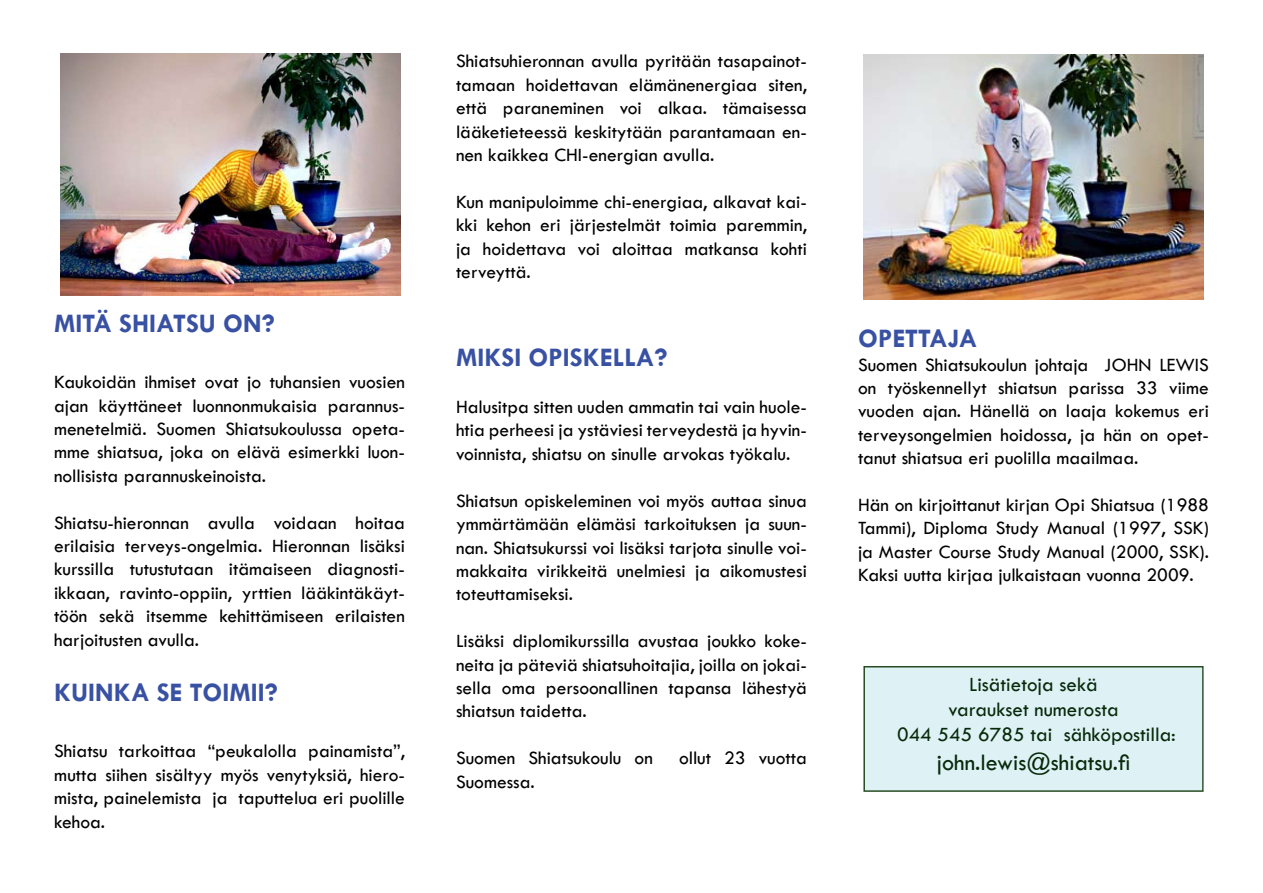
<style>
.page{position:relative;width:1263px;height:893px;background:#fff}
.page>*{position:absolute;margin:0;border:0;box-sizing:border-box;transform-origin:0 0}
.t1{font:700 27px "Tw Cen";color:#3951a3}
.t2{font:24px "Tw Cen";color:#08290a}
.t3{font:21px/25.2px "Tw Cen";color:#08290a;text-align:center}
.t4{font:19.5px/23.4px "Tw Cen";color:#000;text-align:justify}
</style>
<div class="page">
<img style="left:61px;top:54px;width:340px;height:242px">
<img style="left:863px;top:54px;width:340px;height:246px">
<div style="left:864px;top:667px;width:339px;height:124px;background:#def2f6"></div>
<div style="left:863px;top:666px;width:341px;height:126px;border:2px solid #264c24"></div>
<h1 class="t1" style="left:54px;top:308px;width:222px">MITÄ SHIATSU ON?</h1>
<p class="t4" style="left:54px;top:370px;width:352px">Kaukoidän ihmiset ovat jo tuhansien vuosien ajan käyttäneet luonnonmukaisia parannus&shy;menetelmiä. Suomen Shiatsukoulussa opeta&shy;mme shiatsua, joka on elävä esimerkki luon&shy;nollisista parannuskeinoista.</p>
<p class="t4" style="left:54px;top:511px;width:352px">Shiatsu-hieronnan avulla voidaan hoitaa erilaisia terveys-ongelmia. Hieronnan lisäksi kurssilla tutustutaan itämaiseen diagnosti&shy;ikkaan, ravinto-oppiin, yrttien lääkintäkäyt&shy;töön sekä itsemme kehittämiseen erilaisten harjoitusten avulla.</p>
<h1 class="t1" style="left:54px;top:677px;width:225px">KUINKA SE TOIMII?</h1>
<p class="t4" style="left:54px;top:739px;width:352px">Shiatsu tarkoittaa “peukalolla painamista”, mutta siihen sisältyy myös venytyksiä, hiero&shy;mista, painelemista ja taputtelua eri puolille kehoa.</p>
<p class="t4" style="left:456px;top:50px;width:352px">Shiatsuhieronnan avulla pyritään tasapainot&shy;tamaan hoidettavan elämänenergiaa siten, että paraneminen voi alkaa. tämaisessa lääketieteessä keskitytään parantamaan en&shy;nen kaikkea CHI-energian avulla.</p>
<p class="t4" style="left:456px;top:190px;width:352px">Kun manipuloimme chi-energiaa, alkavat kai&shy;kki kehon eri järjestelmät toimia paremmin, ja hoidettava voi aloittaa matkansa kohti terveyttä.</p>
<h1 class="t1" style="left:456px;top:341px;width:213px">MIKSI OPISKELLA?</h1>
<p class="t4" style="left:456px;top:395px;width:352px">Halusitpa sitten uuden ammatin tai vain huole&shy;htia perheesi ja ystäviesi terveydestä ja hyvin&shy;voinnista, shiatsu on sinulle arvokas työkalu.</p>
<p class="t4" style="left:456px;top:489px;width:352px">Shiatsun opiskeleminen voi myös auttaa sinua ymmärtämään elämäsi tarkoituksen ja suun&shy;nan. Shiatsukurssi voi lisäksi tarjota sinulle voi&shy;makkaita virikkeitä unelmiesi ja aikomustesi toteuttamiseksi.</p>
<p class="t4" style="left:456px;top:629px;width:352px">Lisäksi diplomikurssilla avustaa joukko koke&shy;neita ja päteviä shiatsuhoitajia, joilla on jokai&shy;sella oma persoonallinen tapansa lähestyä shiatsun taidetta.</p>
<p class="t4" style="left:456px;top:746px;width:198px">Suomen Shiatsukoulu on</p>
<p class="t4" style="left:679px;top:746px;width:129px">ollut 23 vuotta</p>
<p class="t4" style="left:456px;top:770px;width:80px">Suomessa.</p>
<h1 class="t1" style="left:858px;top:322px;width:121px">OPETTAJA</h1>
<p class="t4" style="left:858px;top:353px;width:352px">Suomen Shiatsukoulun johtaja JOHN LEWIS on työskennellyt shiatsun parissa 33 viime vuoden ajan. Hänellä on laaja kokemus eri terveysongelmien hoidossa, ja hän on opet&shy;tanut shiatsua eri puolilla maailmaa.</p>
<p class="t4" style="left:858px;top:493px;width:352px">Hän on kirjoittanut kirjan Opi Shiatsua (1988<br>Tammi), Diploma Study Manual (1997, SSK) ja Master Course Study Manual (2000, SSK).<br>Kaksi uutta kirjaa julkaistaan vuonna 2009.</p>
<p class="t3" style="left:897px;top:671px;width:280px">Lisätietoja sekä<br>varaukset numerosta<br>044 545 6785 tai sähköpostilla:</p>
<p class="t2" style="left:937px;top:748px;width:195px">john.lewis@shiatsu.fi</p>
</div>
